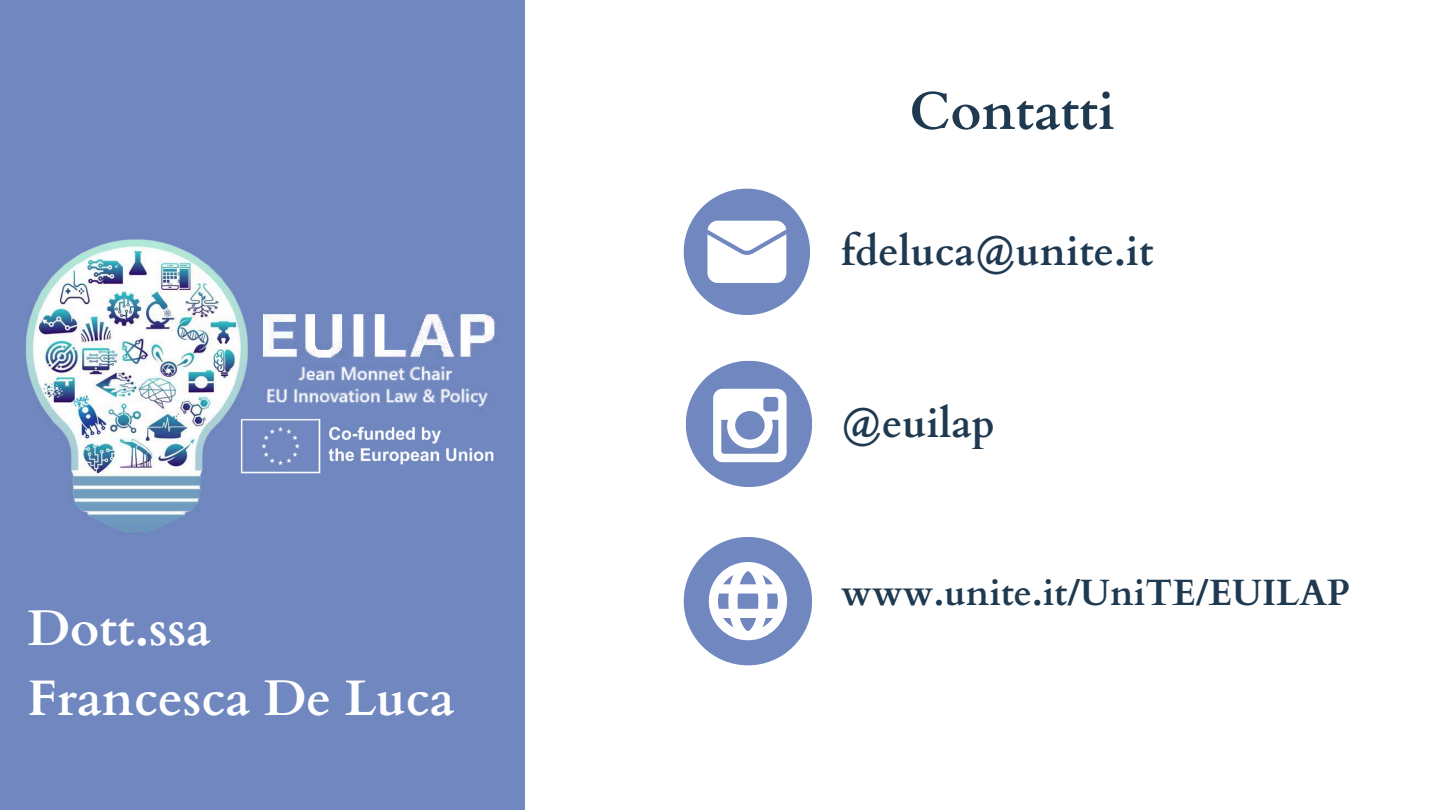
<style>
.page{position:relative;width:1440px;height:810px;background:#fff}
.page>*{position:absolute;margin:0;border:0;box-sizing:border-box;transform-origin:0 0}
.t1{font:700 53px "Cardo";color:#1e3950}
.t2{font:700 50px/69.8px "Cardo";color:#fff}
.t3{font:700 41px "Cardo";color:#1e3950}
.t4{font:700 36.6px "Cardo";color:#1e3950}
</style>
<div class="page">
<div style="left:0;top:0;width:525px;height:810px;background:#7087bf"></div>
<svg style="left:686px;top:361px;width:126px;height:126px;fill:#7087bf"></svg>
<svg style="left:713px;top:389px;width:74px;height:73px"></svg>
<svg style="left:684px;top:537px;width:128px;height:128px"></svg>
<svg style="left:684px;top:189px;width:126px;height:126px"></svg>
<img style="left:261px;top:311px;width:234px;height:98px">
<img style="left:253px;top:418px;width:241px;height:56px">
<img style="left:25px;top:239px;width:228px;height:295px">
<h2 class="t2" style="left:27px;top:595px;width:429px">Dott.ssa<br>Francesca De Luca</h2>
<h1 class="t1" style="left:909px;top:76px;width:207px">Contatti</h1>
<p class="t3" style="left:841px;top:224px;width:314px">fdeluca@unite.it</p>
<p class="t3" style="left:841px;top:396px;width:155px">@euilap</p>
<p class="t4" style="left:841px;top:568px;width:511px">www.unite.it/UniTE/EUILAP</p>
</div>
